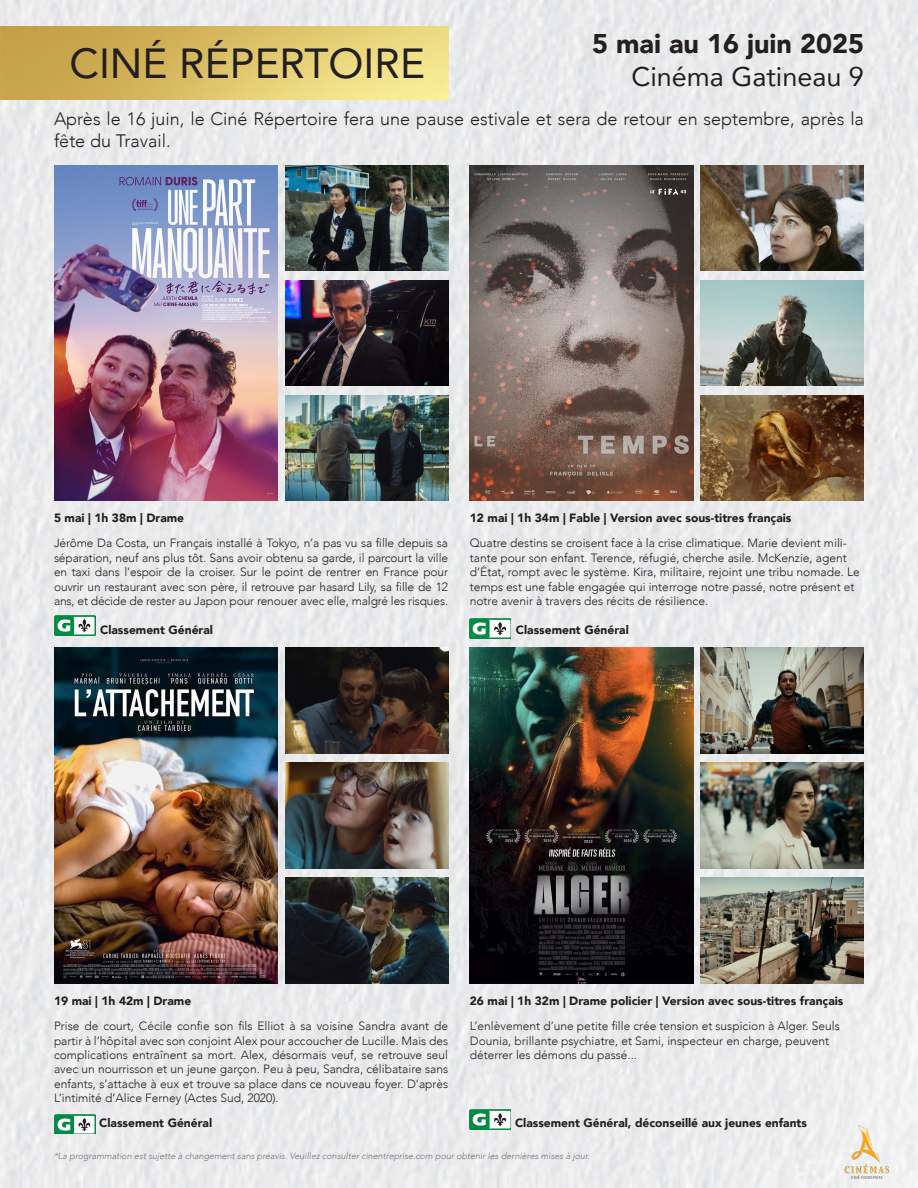
<style>
.page{position:relative;width:918px;height:1188px;background:#fff}
.page>*{position:absolute;margin:0;border:0;box-sizing:border-box;transform-origin:0 0}
.t1{font:42px "Avenir";color:#231f20}
.t2{font:900 27px "Avenir";color:#231f20}
.t3{font:27px "Avenir";color:#231f20}
.Paragraph_Style_1{font:300 18px/21.6px "Avenir";color:#231f20}
.Paragraph_Style_1-2{font:300 12px/14.4px "Avenir";color:#231f20;text-align:justify}
.t4{font:900 12px "Avenir";color:#231f20}
.t5{font:italic 300 9px "Avenir";color:#757679}
</style>
<div class="page">
<img style="left:0;top:0;width:918px;height:1188px">
<img style="left:0;top:26px;width:448px;height:74px">
<img style="left:54px;top:165px;width:224px;height:336px">
<img style="left:54px;top:648px;width:224px;height:336px">
<img style="left:470px;top:166px;width:224px;height:335px">
<img style="left:470px;top:648px;width:224px;height:335px">
<img style="left:835px;top:1119px;width:58px;height:62px">
<img style="left:54px;top:616px;width:41px;height:20px">
<img style="left:470px;top:619px;width:41px;height:20px">
<img style="left:470px;top:1109px;width:41px;height:20px">
<img style="left:54px;top:1114px;width:41px;height:20px">
<img style="left:285px;top:165px;width:163px;height:106px">
<img style="left:285px;top:280px;width:163px;height:106px">
<img style="left:285px;top:395px;width:163px;height:106px">
<img style="left:701px;top:165px;width:163px;height:106px">
<img style="left:701px;top:280px;width:163px;height:106px">
<img style="left:701px;top:395px;width:163px;height:106px">
<img style="left:285px;top:648px;width:163px;height:106px">
<img style="left:285px;top:763px;width:163px;height:106px">
<img style="left:285px;top:878px;width:163px;height:106px">
<img style="left:701px;top:648px;width:163px;height:106px">
<img style="left:701px;top:763px;width:163px;height:106px">
<img style="left:701px;top:878px;width:163px;height:106px">
<p class="t1" style="left:69px;top:29px;width:357px">CINÉ RÉPERTOIRE</p>
<p class="t2" style="left:592px;top:21px;width:273px">5 mai au 16 juin 2025</p>
<p class="t3" style="left:631px;top:55px;width:234px">Cinéma Gatineau 9</p>
<p class="Paragraph_Style_1" style="left:54px;top:108px;width:811px">Après le 16 juin, le Ciné Répertoire fera une pause estivale et sera de retour en septembre, après la fête du Travail.</p>
<p class="t4" style="left:54px;top:508px;width:132px">5 mai | 1h 38m | Drame</p>
<p class="Paragraph_Style_1-2" style="left:54px;top:536px;width:396px">Jérôme Da Costa, un Français installé à Tokyo, n’a pas vu sa fille depuis sa séparation, neuf ans plus tôt. Sans avoir obtenu sa garde, il parcourt la ville en taxi dans l’espoir de la croiser. Sur le point de rentrer en France pour ouvrir un restaurant avec son père, il retrouve par hasard Lily, sa fille de 12 ans, et décide de rester au Japon pour renouer avec elle, malgré les risques.</p>
<p class="t4" style="left:100px;top:619px;width:114px">Classement Général</p>
<p class="t4" style="left:470px;top:508px;width:323px">12 mai | 1h 34m | Fable | Version avec sous-titres français</p>
<p class="Paragraph_Style_1-2" style="left:470px;top:536px;width:391px;text-align:left">Quatre destins se croisent face à la crise climatique. Marie devient mili&shy;tante pour son enfant. Terence, réfugié, cherche asile. McKenzie, agent d’État, rompt avec le système. Kira, militaire, rejoint une tribu nomade. Le temps est une fable engagée qui interroge notre passé, notre présent et notre avenir à travers des récits de résilience.</p>
<p class="t4" style="left:516px;top:619px;width:114px">Classement Général</p>
<p class="t4" style="left:470px;top:990px;width:375px">26 mai | 1h 32m | Drame policier | Version avec sous-titres français</p>
<p class="Paragraph_Style_1-2" style="left:470px;top:1019px;width:371px;text-align:left">L’enlèvement d’une petite fille crée tension et suspicion à Alger. Seuls<br>Dounia, brillante psychiatre, et Sami, inspecteur en charge, peuvent déterrer les démons du passé...</p>
<p class="t4" style="left:54px;top:990px;width:139px">19 mai | 1h 42m | Drame</p>
<p class="Paragraph_Style_1-2" style="left:54px;top:1019px;width:396px">Prise de court, Cécile confie son fils Elliot à sa voisine Sandra avant de partir à l’hôpital avec son conjoint Alex pour accoucher de Lucille. Mais des complications entraînent sa mort. Alex, désormais veuf, se retrouve seul avec un nourrisson et un jeune garçon. Peu à peu, Sandra, célibataire sans enfants, s’attache à eux et trouve sa place dans ce nouveau foyer. D’après L’intimité d’Alice Ferney (Actes Sud, 2020).</p>
<p class="t4" style="left:99px;top:1113px;width:114px">Classement Général</p>
<p class="t4" style="left:515px;top:1113px;width:293px">Classement Général, déconseillé aux jeunes enfants</p>
<p class="t5" style="left:54px;top:1151px;width:537px">*La programmation est sujette à changement sans préavis. Veuillez consulter cinentreprise.com pour obtenir les dernières mises à jour.</p>
</div>
